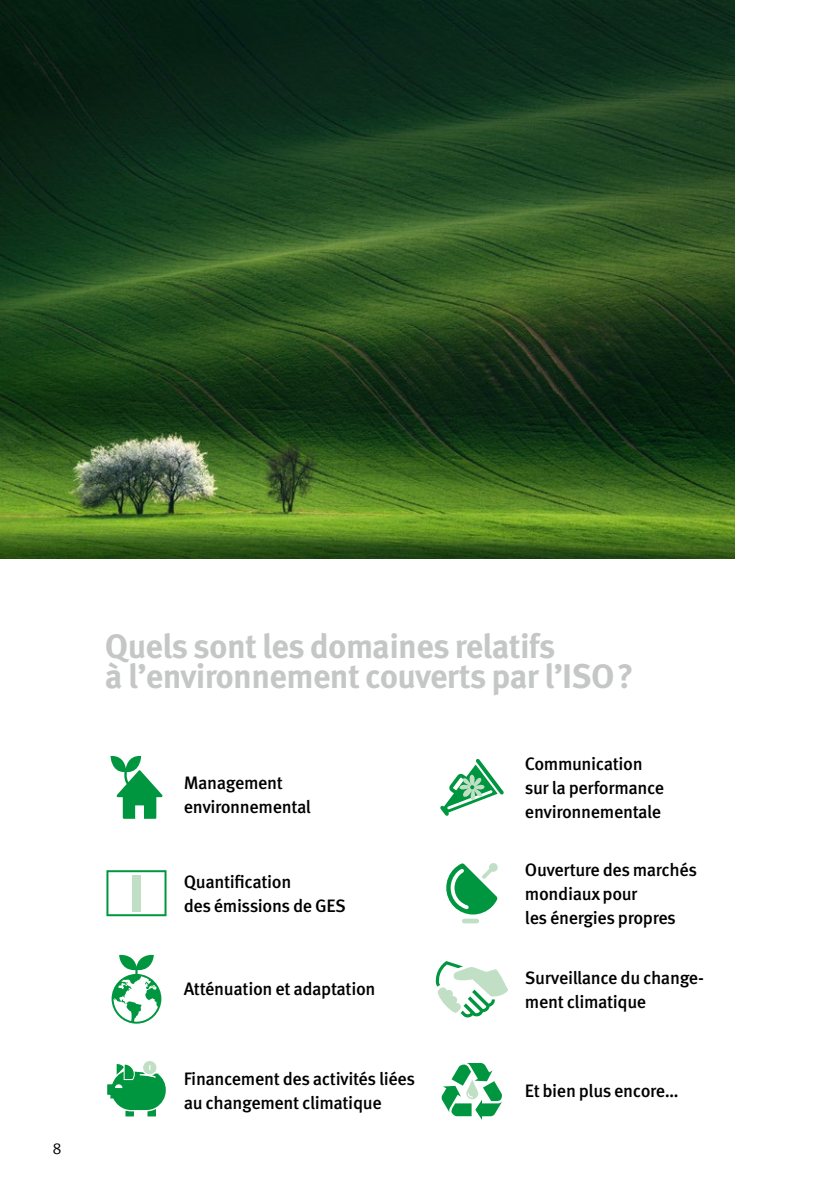
<style>
.page{position:relative;width:840px;height:1191px;background:#fff}
.page>*{position:absolute;margin:0;border:0;box-sizing:border-box;transform-origin:0 0}
.t1{font:700 34px/30px "Meta Pro";letter-spacing:-.02em;color:#c5c6c6}
.t2{font:500 18px/24px "Meta Pro";letter-spacing:-.02em;color:#000}
.t3{font:16px "Meta Pro Norm";color:#000}
</style>
<div class="page">
<img style="left:0;top:0;width:734px;height:558px">
<svg style="left:110px;top:756px;width:52px;height:63px"></svg>
<svg style="left:106px;top:870px;width:60px;height:46px"></svg>
<div style="left:132px;top:875px;width:8px;height:36px;background:#c0dfc4"></div>
<svg style="left:107px;top:1061px;width:59px;height:55px"></svg>
<svg style="left:111px;top:955px;width:50px;height:68px"></svg>
<svg style="left:441px;top:1063px;width:61px;height:57px"></svg>
<div style="left:461px;top:918px;width:18px;height:5px;background:#c0dfc4;border-radius:2px"></div>
<svg style="left:446px;top:863px;width:51px;height:51px"></svg>
<svg style="left:440px;top:759px;width:63px;height:57px"></svg>
<svg style="left:435px;top:961px;width:73px;height:57px"></svg>
<p class="t3" style="left:52px;top:1136px;width:11px">8</p>
<h1 class="t1" style="left:105px;top:629px;width:530px">Quels sont les domaines relatifs<br>à l’environnement couverts par l’ISO?</h1>
<p class="t2" style="left:184px;top:770px;width:129px">Management environnemental</p>
<p class="t2" style="left:184px;top:869px;width:163px">Quantification<br>des émissions de GES</p>
<p class="t2" style="left:184px;top:976px;width:193px">Atténuation et adaptation</p>
<p class="t2" style="left:184px;top:1065px;width:233px">Financement des activités liées au changement climatique</p>
<p class="t2" style="left:524px;top:750px;width:141px">Communication sur la performance environnementale</p>
<p class="t2" style="left:524px;top:856px;width:174px">Ouverture des marchés mondiaux pour<br>les énergies propres</p>
<p class="t2" style="left:524px;top:964px;width:180px">Surveillance du change&shy;ment climatique</p>
<p class="t2" style="left:524px;top:1077px;width:155px">Et bien plus encore…</p>
</div>
